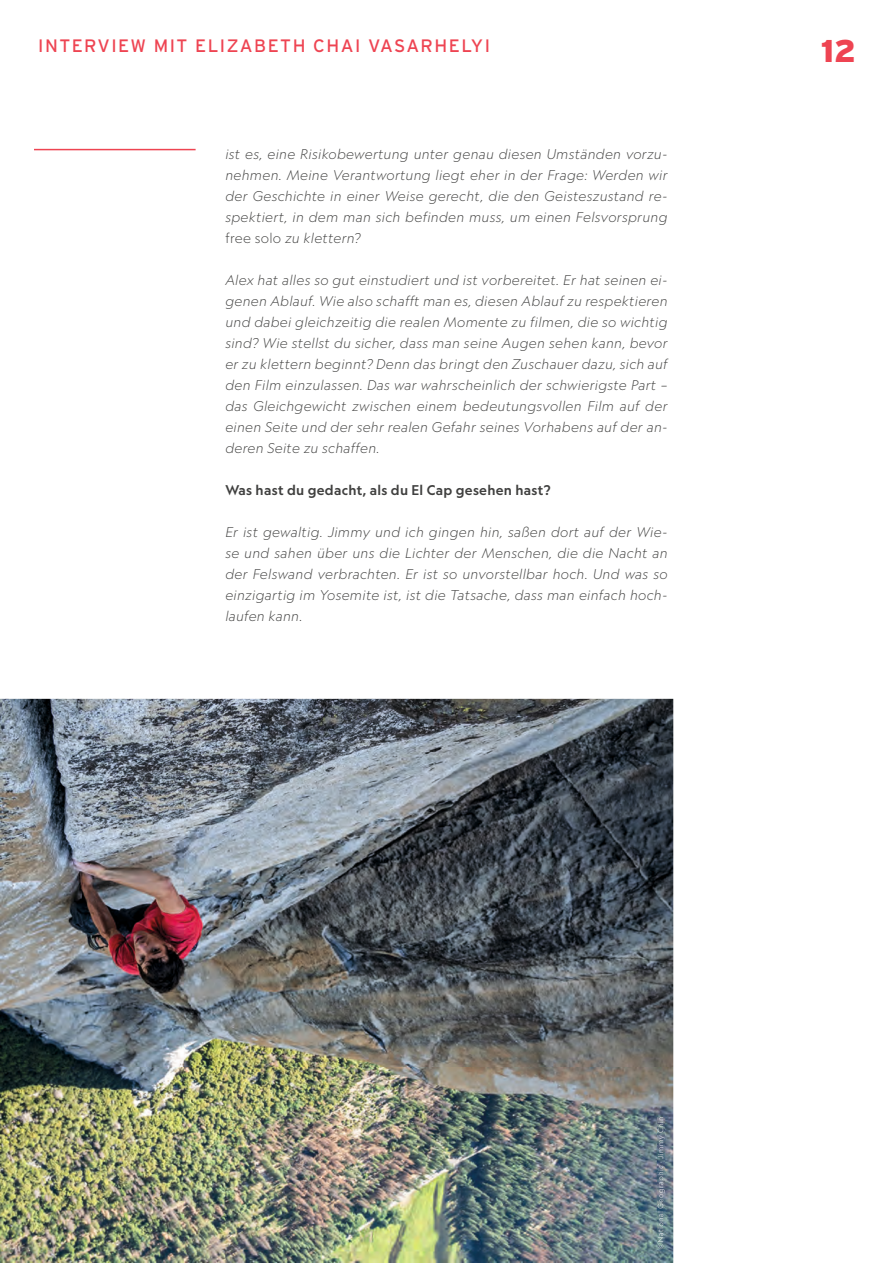
<style>
.page{position:relative;width:893px;height:1263px;background:#fff}
.page>*{position:absolute;margin:0;border:0;box-sizing:border-box;transform-origin:0 0}
.t1{font:900 31.5px "Interstate";color:#ee4452}
.t2{font:18px "Interstate";letter-spacing:.08em;color:#ee4452}
.t3{font:italic 300 13.5px/21px "Geograph";letter-spacing:.02em;color:#40403f;text-align:justify}
.t4{font:500 13.5px "Geograph";letter-spacing:.02em;color:#40403f}
.s1{font-style:normal}
</style>
<div class="page">
<hr style="left:34px;top:149px;width:162px;height:1px;background:#ee4452">
<img style="left:0;top:699px;width:673px;height:564px">
<img style="left:657px;top:1117px;width:8px;height:132px">
<h2 class="t2" style="left:38px;top:35px;width:453px">INTERVIEW MIT ELIZABETH CHAI VASARHELYI</h2>
<h1 class="t1" style="left:821px;top:33px;width:37px">12</h1>
<p class="t3" style="left:225px;top:144px;width:444px">ist es, eine Risikobewertung unter genau diesen Umständen vorzu&shy;nehmen. Meine Verantwortung liegt eher in der Frage: Werden wir der Geschichte in einer Weise gerecht, die den Geisteszustand re&shy;spektiert, in dem man sich befinden muss, um einen Felsvorsprung <span class="s1">free solo</span> zu klettern?</p>
<p class="t3" style="left:225px;top:270px;width:444px">Alex hat alles so gut einstudiert und ist vorbereitet. Er hat seinen ei&shy;genen Ablauf. Wie also schafft man es, diesen Ablauf zu respektieren und dabei gleichzeitig die realen Momente zu filmen, die so wichtig sind? Wie stellst du sicher, dass man seine Augen sehen kann, bevor er zu klettern beginnt? Denn das bringt den Zuschauer dazu, sich auf den Film einzulassen. Das war wahrscheinlich der schwierigste Part – das Gleichgewicht zwischen einem bedeutungsvollen Film auf der einen Seite und der sehr realen Gefahr seines Vorhabens auf der an&shy;deren Seite zu schaffen.</p>
<p class="t4" style="left:225px;top:482px;width:327px">Was hast du gedacht, als du El Cap gesehen hast?</p>
<p class="t3" style="left:225px;top:522px;width:444px">Er ist gewaltig. Jimmy und ich gingen hin, saßen dort auf der Wie&shy;se und sahen über uns die Lichter der Menschen, die die Nacht an der Felswand verbrachten. Er ist so unvorstellbar hoch. Und was so einzigartig im Yosemite ist, ist die Tatsache, dass man einfach hoch&shy;laufen kann.</p>
</div>
